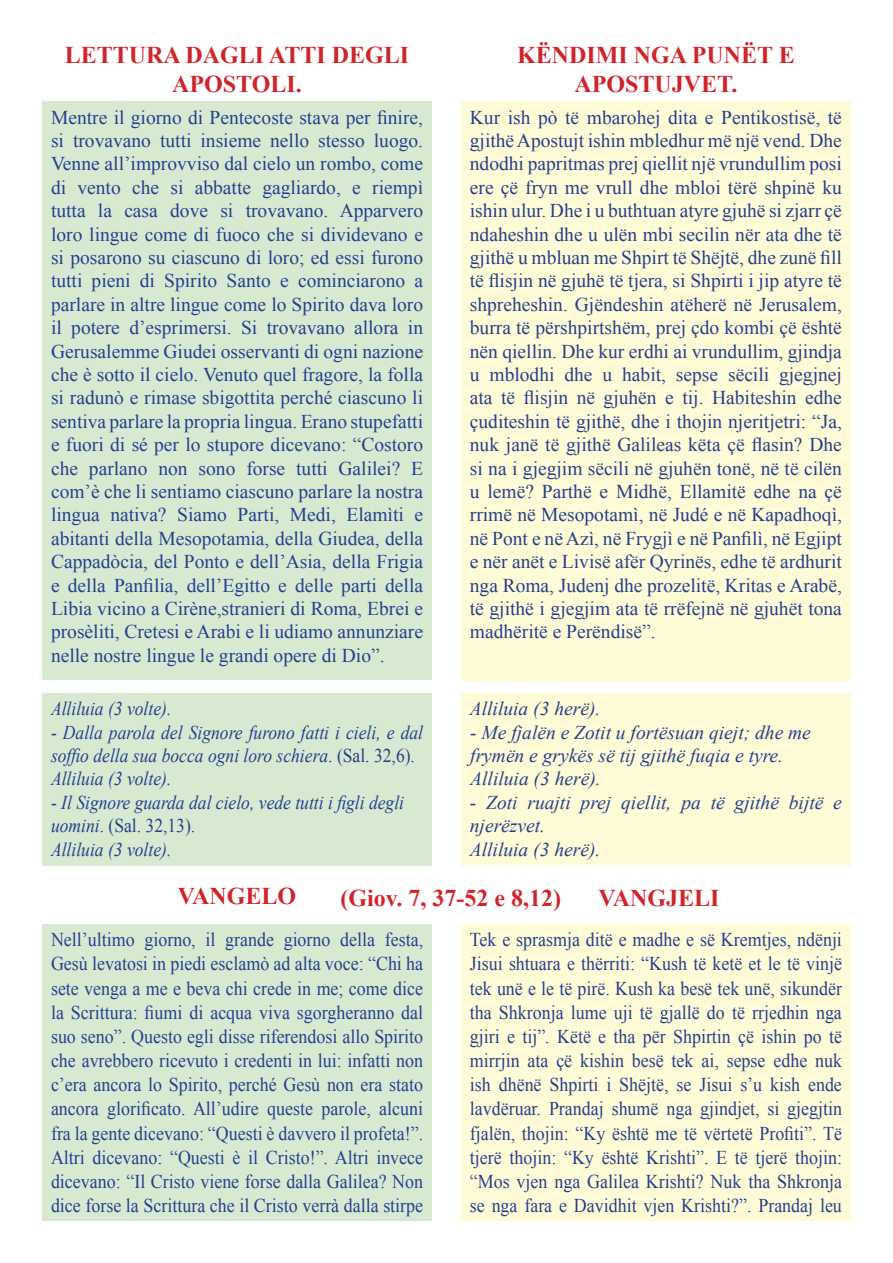
<style>
.page{position:relative;width:893px;height:1263px;background:#fff}
.page>*{position:absolute;margin:0;border:0;box-sizing:border-box;transform-origin:0 0}
.Normale{font:700 24px/28.8px "Times New Roman";color:#d1232a;text-align:center}
.Normale-2{font:19.5px/23.4px "Times New Roman";color:#253f8e;text-align:justify}
.Normale-3{font:19.5px/24.2px "Times New Roman";color:#253f8e;text-align:justify;scale:.92 1}
.Normale-4{font:italic 19.5px/23.4px "Times New Roman";color:#253f8e}
.Normale-5{font:italic 19.5px/23.4px "Times New Roman";color:#253f8e;scale:.9 1}
.Corpo_del_testo{font:italic 19.5px/23.4px "Times New Roman";color:#253f8e;scale:.9 1}
.s1{font-style:normal}
</style>
<div class="page">
<div style="left:43px;top:924px;width:389px;height:296px;background:#d8e9d2"></div>
<div style="left:461px;top:924px;width:389px;height:296px;background:#fffbd6"></div>
<div style="left:43px;top:693px;width:389px;height:173px;background:#d8e9d2"></div>
<div style="left:461px;top:693px;width:389px;height:173px;background:#fffbd6"></div>
<div style="left:43px;top:101px;width:389px;height:579px;background:#d8e9d2"></div>
<div style="left:461px;top:101px;width:389px;height:580px;background:#fffbd6"></div>
<p class="Normale" style="left:517px;top:40px;width:279px">KËNDIMI NGA PUNËT E<br>APOSTUJVET.</p>
<p class="Normale" style="left:65px;top:40px;width:346px">LETTURA DAGLI ATTI DEGLI<br>APOSTOLI.</p>
<p class="Normale-2" style="left:51px;top:105px;width:374px">Mentre il giorno di Pentecoste stava per finire, si trovavano tutti insieme nello stesso luogo.<br>Venne all’improvviso dal cielo un rombo, come di vento che si abbatte gagliardo, e riempì tutta la casa dove si trovavano. Apparvero loro lingue come di fuoco che si dividevano e si posarono su ciascuno di loro; ed essi furono tutti pieni di Spirito Santo e cominciarono a parlare in altre lingue come lo Spirito dava loro il potere d’esprimersi. Si trovavano allora in Gerusalemme Giudei osservanti di ogni nazione che è sotto il cielo. Venuto quel fragore, la folla si radunò e rimase sbigottita perché ciascuno li sentiva parlare la propria lingua. Erano stupefatti e fuori di sé per lo stupore dicevano: “Costoro che parlano non sono forse tutti Galilei? E com’è che li sentiamo ciascuno parlare la nostra lingua nativa? Siamo Parti, Medi, Elamìti e abitanti della Mesopotamia, della Giudea, della Cappadòcia, del Ponto e dell’Asia, della Frigia e della Panfilia, dell’Egitto e delle parti della Libia vicino a Cirène,stranieri di Roma, Ebrei e prosèliti, Cretesi e Arabi e li udiamo annunziare nelle nostre lingue le grandi opere di Dio”.</p>
<p class="Normale-2" style="left:470px;top:105px;width:374px">Kur ish pò të mbarohej dita e Pentikostisë, të gjithë Apostujt ishin mbledhur më një vend. Dhe ndodhi papritmas prej qiellit një vrundullim posi ere çë fryn me vrull dhe mbloi tërë shpinë ku ishin ulur. Dhe i u buthtuan atyre gjuhë si zjarr çë ndaheshin dhe u ulën mbi secilin nër ata dhe të gjithë u mbluan me Shpirt të Shëjtë, dhe zunë fill të flisjin në gjuhë të tjera, si Shpirti i jip atyre të shpreheshin. Gjëndeshin atëherë në Jerusalem, burra të përshpirtshëm, prej çdo kombi çë është nën qiellin. Dhe kur erdhi ai vrundullim, gjindja u mblodhi dhe u habit, sepse sëcili gjegjnej ata të flisjin në gjuhën e tij. Habiteshin edhe çuditeshin të gjithë, dhe i thojin njeritjetri: “Ja, nuk janë të gjithë Galileas këta çë flasin? Dhe si na i gjegjim sëcili në gjuhën tonë, në të cilën u lemë? Parthë e Midhë, Ellamitë edhe na çë rrimë në Mesopotamì, në Judé e në Kapadhoqì, në Pont e në Azì, në Frygjì e në Panfilì, në Egjipt e nër anët e Livisë afër Qyrinës, edhe të ardhurit nga Roma, Judenj dhe prozelitë, Kritas e Arabë, të gjithë i gjegjim ata të rrëfejnë në gjuhët tona madhëritë e Perëndisë”.</p>
<p class="Normale-5" style="left:51px;top:696px;width:135px">Alliluia (3 volte).</p>
<p class="Corpo_del_testo" style="left:51px;top:720px;width:415px">- Dalla parola del Signore furono fatti i cieli, e dal soffio della sua bocca ogni loro schiera<span class="s1">. (Sal. 32,6).</span></p>
<p class="Normale-5" style="left:51px;top:767px;width:135px">Alliluia (3 volte).</p>
<p class="Normale-5" style="left:51px;top:790px;width:394px"><span class="s1">-</span> Il Signore guarda dal cielo, vede tutti i figli degli uomini<span class="s1">. (Sal. 32,13).</span></p>
<p class="Normale-5" style="left:51px;top:837px;width:135px">Alliluia (3 volte).</p>
<p class="Normale-4" style="left:470px;top:696px;width:132px">Alliluia (3 herë).</p>
<p class="Normale-4" style="left:470px;top:720px;width:342px">- Me fjalën e Zotit u fortësuan qiejt; dhe me frymën e grykës së tij gjithë fuqia e tyre.</p>
<p class="Normale-4" style="left:470px;top:767px;width:132px">Alliluia (3 herë).</p>
<p class="Normale-4" style="left:470px;top:790px;width:374px">- Zoti ruajti prej qiellit, pa të gjithë bijtë e njerëzvet.</p>
<p class="Normale-4" style="left:470px;top:837px;width:132px">Alliluia (3 herë).</p>
<p class="Normale" style="left:178px;top:881px;width:120px">VANGELO</p>
<p class="Normale" style="left:340px;top:883px;width:222px">(Giov. 7, 37-52 e 8,12)</p>
<p class="Normale" style="left:599px;top:883px;width:122px">VANGJELI</p>
<p class="Normale-3" style="left:51px;top:927px;width:406px">Nell’ultimo giorno, il grande giorno della festa, Gesù levatosi in piedi esclamò ad alta voce: “Chi ha sete venga a me e beva chi crede in me; come dice la Scrittura: fiumi di acqua viva sgorgheranno dal suo seno”. Questo egli disse riferendosi allo Spirito che avrebbero ricevuto i credenti in lui: infatti non c’era ancora lo Spirito, perché Gesù non era stato ancora glorificato. All’udire queste parole, alcuni fra la gente dicevano: “Questi è davvero il profeta!”.<br>Altri dicevano: “Questi è il Cristo!”. Altri invece dicevano: “Il Cristo viene forse dalla Galilea? Non dice forse la Scrittura che il Cristo verrà dalla stirpe</p>
<p class="Normale-3" style="left:470px;top:927px;width:406px">Tek e sprasmja ditë e madhe e së Kremtjes, ndënji Jisui shtuara e thërriti: “Kush të ketë et le të vinjë tek unë e le të pirë. Kush ka besë tek unë, sikundër tha Shkronja lume uji të gjallë do të rrjedhin nga gjiri e tij”. Këtë e tha për Shpirtin çë ishin po të mirrjin ata çë kishin besë tek ai, sepse edhe nuk ish dhënë Shpirti i Shëjtë, se Jisui s’u kish ende lavdëruar. Prandaj shumë nga gjindjet, si gjegjtin fjalën, thojin: “Ky është me të vërtetë Profiti”. Të tjerë thojin: “Ky është Krishti”. E të tjerë thojin: “Mos vjen nga Galilea Krishti? Nuk tha Shkronja se nga fara e Davidhit vjen Krishti?”. Prandaj leu</p>
</div>
